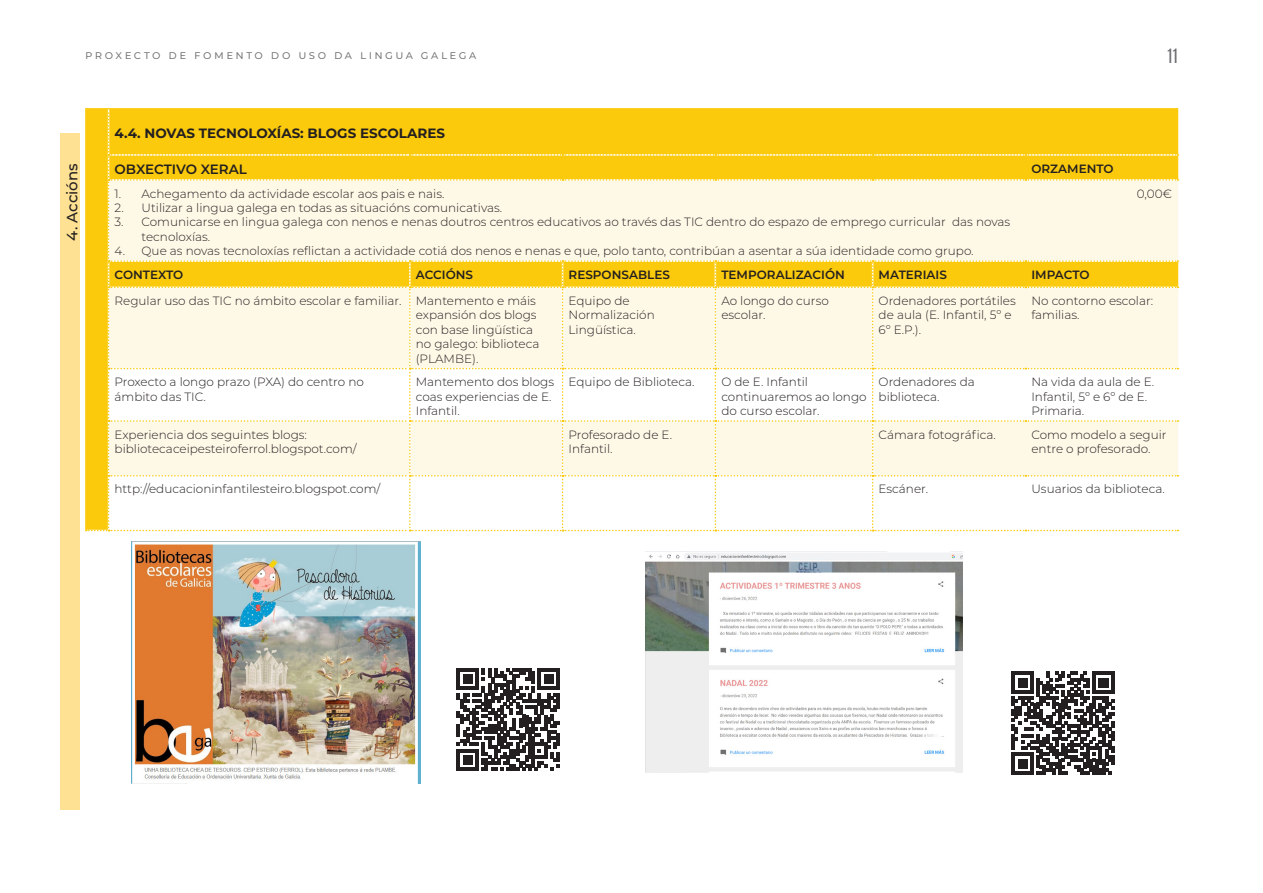
<style>
.page{position:relative;width:1263px;height:893px;background:#fff}
.page>*{position:absolute;margin:0;border:0;box-sizing:border-box;transform-origin:0 0}
.t1{font:16.5px "Antonio";color:#6c6d70}
.t2{font:500 15px "Montserrat";color:#231f20}
.t3{font:700 13.5px "Montserrat";color:#231f20}
.t4{font:600 13.5px "Montserrat";letter-spacing:-.005em;color:#231f20}
.t5{font:300 12px/14.4px "Montserrat";color:#231f20}
.t6{font:600 12px "Montserrat";color:#231f20}
.t7{font:12px "Montserrat";letter-spacing:.205em;color:#6c6d70}
</style>
<div class="page">
<svg style="left:86px;top:108px;width:1092px;height:423px"></svg>
<div style="left:61px;top:134px;width:19px;height:676px;background:#fee192"></div>
<svg style="left:1012px;top:672px;width:102px;height:102px"></svg>
<svg style="left:457px;top:668px;width:102px;height:103px"></svg>
<img style="left:132px;top:542px;width:289px;height:241px">
<img style="left:645px;top:553px;width:317px;height:220px">
<p class="t7" style="left:85px;top:46px;width:393px">proxecto de fomento do uso da lingua galega</p>
<h1 class="t1" style="left:1167px;top:43px;width:12px">11</h1>
<p class="t2" style="left:62px;top:241px;width:79px;rotate:-90deg">4. Accións</p>
<p class="t3" style="left:115px;top:123px;width:332px">4.4. NOVAS TECNOLOXÍAS: BLOGS ESCOLARES</p>
<p class="t4" style="left:115px;top:160px;width:134px">OBXECTIVO XERAL</p>
<p class="t6" style="left:1031px;top:160px;width:84px">ORZAMENTO</p>
<p class="t5" style="left:115px;top:186px;width:331px">1. Achegamento da actividade escolar aos pais e nais.</p>
<p class="t5" style="left:115px;top:200px;width:389px">2. Utilizar a lingua galega en todas as situacións comunicativas.</p>
<p class="t5" style="left:142px;top:215px;width:870px;text-indent:-27px">3. Comunicarse en lingua galega con nenos e nenas doutros centros educativos ao través das TIC dentro do espazo de emprego curricular das novas tecnoloxías.</p>
<p class="t5" style="left:115px;top:243px;width:861px">4. Que as novas tecnoloxías reflictan a actividade cotiá dos nenos e nenas e que, polo tanto, contribúan a asentar a súa identidade como grupo.</p>
<p class="t5" style="left:1137px;top:186px;width:37px">0,00€</p>
<p class="t6" style="left:115px;top:266px;width:70px">CONTEXTO</p>
<p class="t6" style="left:416px;top:266px;width:59px">ACCIÓNS</p>
<p class="t6" style="left:569px;top:266px;width:103px">RESPONSABLES</p>
<p class="t6" style="left:721px;top:266px;width:125px">TEMPORALIZACIÓN</p>
<p class="t6" style="left:879px;top:266px;width:70px">MATERIAIS</p>
<p class="t6" style="left:1031px;top:266px;width:60px">IMPACTO</p>
<p class="t5" style="left:115px;top:293px;width:288px">Regular uso das TIC no ámbito escolar e familiar.</p>
<p class="t5" style="left:416px;top:293px;width:125px">Mantemento e máis expansión dos blogs con base lingüística no galego: biblioteca (PLAMBE).</p>
<p class="t5" style="left:569px;top:293px;width:88px">Equipo de<br>Normalización<br>Lingüística.</p>
<p class="t5" style="left:721px;top:293px;width:109px">Ao longo do curso escolar.</p>
<p class="t5" style="left:879px;top:293px;width:139px">Ordenadores portátiles de aula (E. Infantil, 5º e<br>6º E.P.).</p>
<p class="t5" style="left:1031px;top:293px;width:123px">No contorno escolar: familias.</p>
<p class="t5" style="left:115px;top:374px;width:251px">Proxecto a longo prazo (PXA) do centro no ámbito das TIC.</p>
<p class="t5" style="left:416px;top:374px;width:140px">Mantemento dos blogs coas experiencias de E.<br>Infantil.</p>
<p class="t5" style="left:569px;top:374px;width:127px">Equipo de Biblioteca.</p>
<p class="t5" style="left:721px;top:374px;width:147px">O de E. Infantil continuaremos ao longo do curso escolar.</p>
<p class="t5" style="left:879px;top:374px;width:98px">Ordenadores da biblioteca.</p>
<p class="t5" style="left:1031px;top:374px;width:124px">Na vida da aula de E.<br>Infantil, 5º e 6º de E.<br>Primaria.</p>
<p class="t5" style="left:115px;top:427px;width:244px">Experiencia dos seguintes blogs: bibliotecaceipesteiroferrol.blogspot.com/</p>
<p class="t5" style="left:569px;top:427px;width:105px">Profesorado de E.<br>Infantil.</p>
<p class="t5" style="left:879px;top:427px;width:119px">Cámara fotográfica.</p>
<p class="t5" style="left:1031px;top:427px;width:137px">Como modelo a seguir entre o profesorado.</p>
<p class="t5" style="left:115px;top:482px;width:267px">http://educacioninfantilesteiro.blogspot.com/</p>
<p class="t5" style="left:879px;top:482px;width:51px">Escáner.</p>
<p class="t5" style="left:1031px;top:482px;width:135px">Usuarios da biblioteca.</p>
</div>
